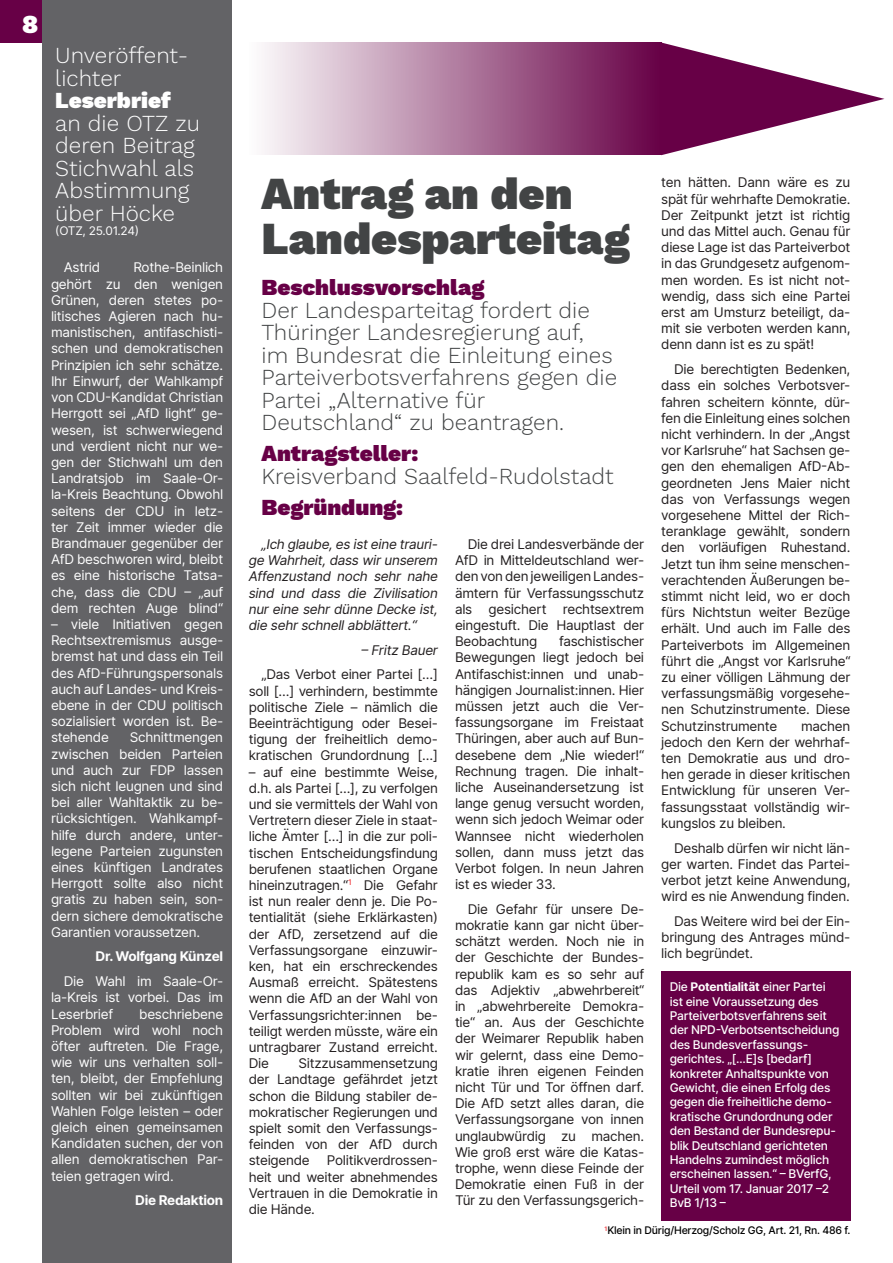
<style>
.page{position:relative;width:893px;height:1263px;background:#fff}
.page>*{position:absolute;margin:0;border:0;box-sizing:border-box;transform-origin:0 0}
.t1{font:900 45px/45px "Work Sans";color:#424445}
.t2{font:900 25.5px "Work Sans";color:#fff}
.t3{font:300 22.5px/22.5px "Work Sans";color:#424445}
.t4{font:300 22.5px/22.5px "Work Sans";color:#fff}
.t5{font:900 22.5px "Work Sans";color:#670046}
.t6{font:13.5px/16.2px "Inter";letter-spacing:-.02em;color:#231f20;text-align:justify}
.t7{font:13.5px/16.2px "Inter";letter-spacing:-.02em;color:#fff;text-align:justify}
.t8{font:italic 13.5px/16.2px "Inter";letter-spacing:-.02em;color:#231f20;text-align:justify}
.t9{font:700 13.5px "Inter";letter-spacing:-.02em;color:#fff}
.t10{font:500 12px/14.4px "Inter";letter-spacing:-.02em;color:#fff}
.t11{font:12px "Inter";letter-spacing:-.02em;color:#fff}
.t12{font:500 10.5px "Inter";letter-spacing:-.02em;color:#000}
.s1{font-weight:900}
.s2{font-weight:900;color:#670046}
.s3{font-weight:700}
</style>
<div class="page">
<svg style="left:661px;top:43px;width:223px;height:112px"></svg>
<div style="left:249px;top:43px;width:412px;height:112px;background:linear-gradient(to right,#fdfdfd,#670146)"></div>
<div style="left:0;top:0;width:43px;height:43px;background:#670046"></div>
<div style="left:661px;top:971px;width:189px;height:249px;background:#670046"></div>
<div style="left:43px;top:0;width:189px;height:1263px;background:#636366"></div>
<p class="t2" style="left:22px;top:5px;width:18px">8</p>
<p class="t4" style="left:55px;top:44px;width:146px">Unveröffent&shy;lichter<br><span class="s1">Leserbrief </span>an die OTZ zu deren Beitrag<br>Stichwahl als<br>Abstimmung über Höcke</p>
<p class="t11" style="left:55px;top:222px;width:85px">(OTZ, 25.01.24)</p>
<p class="t7" style="left:51px;top:259px;width:174px;text-indent:82px">Rothe-Beinlich gehört zu den wenigen Grünen, deren stetes po&shy;litisches Agieren nach hu&shy;manistischen, antifaschisti&shy;schen und demokratischen Prinzipien ich sehr schätze.<br>Ihr Einwurf, der Wahlkampf von CDU-Kandidat Christian Herrgott sei „AfD light“ ge&shy;wesen, ist schwerwiegend und verdient nicht nur we&shy;gen der Stichwahl um den Landratsjob im Saale-Or&shy;la-Kreis Beachtung. Obwohl seitens der CDU in letz&shy;ter Zeit immer wieder die Brandmauer gegenüber der AfD beschworen wird, bleibt es eine historische Tatsa&shy;che, dass die CDU – „auf dem rechten Auge blind“</p>
<p class="t7" style="left:51px;top:616px;width:174px;text-align:left">– viele Initiativen gegen<br>Rechtsextremismus ausge&shy;bremst hat und dass ein Teil des AfD-Führungspersonals auch auf Landes- und Kreis&shy;ebene in der CDU politisch sozialisiert worden ist. Be&shy;stehende</p>
<p class="t7" style="left:64px;top:259px;width:38px">Astrid</p>
<p class="t7" style="left:51px;top:729px;width:174px;text-indent:79px">Schnittmengen zwischen beiden Parteien und auch zur FDP lassen sich nicht leugnen und sind bei aller Wahltaktik zu be&shy;rücksichtigen. Wahlkampf&shy;hilfe durch andere, unter&shy;legene Parteien zugunsten eines künftigen Landrates Herrgott sollte also nicht gratis zu haben sein, son&shy;dern sichere demokratische Garantien voraussetzen.</p>
<p class="t9" style="left:95px;top:946px;width:129px">Dr. Wolfgang Künzel</p>
<p class="t7" style="left:51px;top:973px;width:174px;text-indent:13px">Die Wahl im Saale-Or&shy;la-Kreis ist vorbei. Das im Leserbrief</p>
<p class="t7" style="left:51px;top:1005px;width:174px;text-indent:88px">beschriebene Problem wird wohl noch öfter auftreten. Die Frage, wie wir uns verhalten soll&shy;ten, bleibt, der Empfehlung sollten wir bei zukünftigen Wahlen Folge leisten – oder gleich einen gemeinsamen Kandidaten suchen, der von allen demokratischen Par&shy;teien getragen wird.</p>
<p class="t9" style="left:135px;top:1190px;width:90px">Die Redaktion</p>
<p class="t6" style="left:661px;top:174px;width:191px">ten hätten. Dann wäre es zu spät für wehrhafte Demokratie.<br>Der Zeitpunkt jetzt ist richtig und das Mittel auch. Genau für diese Lage ist das Parteiverbot in das Grundgesetz aufgenom&shy;men worden. Es ist nicht not&shy;wendig, dass sich eine Partei erst am Umsturz beteiligt, da&shy;mit sie verboten werden kann, denn dann ist es zu spät!</p>
<p class="t6" style="left:661px;top:361px;width:191px;text-indent:13px">Die berechtigten Bedenken, dass ein solches Verbotsver&shy;fahren scheitern könnte, dür&shy;fen die Einleitung eines solchen nicht verhindern. In der „Angst vor Karlsruhe“ hat Sachsen ge&shy;gen den ehemaligen AfD-Ab&shy;geordneten Jens Maier nicht das von Verfassungs wegen vorgesehene Mittel der Rich&shy;teranklage gewählt, sondern den vorläufigen Ruhestand.<br>Jetzt tun ihm seine menschen&shy;verachtenden Äußerungen be&shy;stimmt nicht leid, wo er doch fürs Nichtstun weiter Bezüge erhält. Und auch im Falle des Parteiverbots im Allgemeinen führt die „Angst vor Karlsruhe“ zu einer völligen Lähmung der verfassungsmäßig vorgesehe&shy;nen Schutzinstrumente. Diese Schutzinstrumente</p>
<p class="t1" style="left:261px;top:170px;width:370px">Antrag an den<br>Landesparteitag</p>
<p class="t3" style="left:261px;top:275px;width:357px"><span class="s2">Beschlussvorschlag<br></span>Der Landesparteitag fordert die<br>Thüringer Landesregierung auf,<br>im Bundesrat die Einleitung eines<br>Parteiverbotsverfahrens gegen die<br>Partei „Alternative für<br>Deutschland“ zu beantragen.</p>
<p class="t3" style="left:261px;top:441px;width:354px"><span class="s2">Antragsteller:<br></span>Kreisverband Saalfeld-Rudolstadt</p>
<p class="t5" style="left:261px;top:490px;width:143px">Begründung:</p>
<p class="t8" style="left:249px;top:536px;width:191px;text-indent:13px">„Ich glaube, es ist eine trauri&shy;ge Wahrheit, dass wir unserem Affenzustand noch sehr nahe sind und dass die Zivilisation nur eine sehr dünne Decke ist, die sehr schnell abblättert.“</p>
<p class="t8" style="left:361px;top:641px;width:78px">– Fritz Bauer</p>
<p class="t6" style="left:249px;top:666px;width:191px;text-indent:13px">„Das Verbot einer Partei […] soll […] verhindern, bestimmte politische Ziele – nämlich die Beeinträchtigung oder Besei&shy;tigung der freiheitlich demo&shy;kratischen Grundordnung […]</p>
<p class="t6" style="left:249px;top:763px;width:191px">– auf eine bestimmte Weise, d.h. als Partei […], zu verfolgen und sie vermittels der Wahl von Vertretern dieser Ziele in staat&shy;liche Ämter […] in die zur poli&shy;tischen Entscheidungsfindung berufenen staatlichen Organe hineinzutragen.“<sup>1</sup> Die Gefahr ist nun realer denn je. Die Po&shy;tentialität (siehe Erklärkasten) der AfD, zersetzend auf die Verfassungsorgane einzuwir&shy;ken, hat ein erschreckendes Ausmaß erreicht. Spätestens wenn die AfD an der Wahl von Verfassungsrichter:innen be&shy;teiligt werden müsste, wäre ein untragbarer Zustand erreicht.<br>Die</p>
<p class="t6" style="left:455px;top:536px;width:191px;text-indent:13px">Die drei Landesverbände der AfD in Mitteldeutschland wer&shy;den von den jeweiligen Landes&shy;ämtern für Verfassungsschutz als gesichert rechtsextrem eingestuft. Die Hauptlast der Beobachtung</p>
<p class="t6" style="left:455px;top:633px;width:191px;text-indent:104px">faschistischer Bewegungen liegt jedoch bei Antifaschist:innen und unab&shy;hängigen Journalist:innen. Hier müssen jetzt auch die Ver&shy;fassungsorgane im Freistaat Thüringen, aber auch auf Bun&shy;desebene dem „Nie wieder!“ Rechnung tragen. Die inhalt&shy;liche Auseinandersetzung ist lange genug versucht worden, wenn sich jedoch Weimar oder Wannsee nicht wiederholen sollen, dann muss jetzt das Verbot folgen. In neun Jahren ist es wieder 33.</p>
<p class="t6" style="left:455px;top:900px;width:191px;text-indent:13px">Die Gefahr für unsere De&shy;mokratie kann gar nicht über&shy;schätzt werden. Noch nie in der Geschichte der Bundes&shy;republik kam es so sehr auf das Adjektiv „abwehrbereit“ in „abwehrbereite Demokra&shy;tie“ an. Aus der Geschichte der Weimarer Republik haben wir gelernt, dass eine Demo&shy;kratie ihren eigenen Feinden nicht Tür und Tor öffnen darf.<br>Die AfD setzt alles daran, die Verfassungsorgane von innen unglaubwürdig zu machen.<br>Wie groß erst wäre die Katas&shy;trophe, wenn diese Feinde der Demokratie einen Fuß in der Tür zu den Verfassungsgerich-</p>
<p class="t6" style="left:661px;top:717px;width:191px;text-indent:140px">machen jedoch den Kern der wehrhaf&shy;ten Demokratie aus und dro&shy;hen gerade in dieser kritischen Entwicklung für unseren Ver&shy;fassungsstaat vollständig wir&shy;kungslos zu bleiben.</p>
<p class="t6" style="left:661px;top:839px;width:191px;text-indent:13px">Deshalb dürfen wir nicht län&shy;ger warten. Findet das Partei&shy;verbot jetzt keine Anwendung, wird es nie Anwendung finden.</p>
<p class="t6" style="left:661px;top:912px;width:191px;text-indent:13px">Das Weitere wird bei der Ein&shy;bringung des Antrages münd&shy;lich begründet.</p>
<p class="t10" style="left:670px;top:979px;width:171px">Die <span class="s3">Potentialität</span> einer Partei ist eine Voraussetzung des<br>Parteiverbotsverfahrens seit der NPD-Verbotsentscheidung des Bundesverfassungs&shy;gerichtes. „[…E]s [bedarf] konkreter Anhaltspunkte von<br>Gewicht, die einen Erfolg des gegen die freiheitliche demo&shy;kratische Grundordnung oder den Bestand der Bundesrepu&shy;blik Deutschland gerichteten<br>Handelns zumindest möglich erscheinen lassen.“ – BVerfG,<br>Urteil vom 17. Januar 2017 –2<br>BvB 1/13 –</p>
<p class="t12" style="left:605px;top:1223px;width:247px"><sup>1</sup>Klein in Dürig/Herzog/Scholz GG, Art. 21, Rn. 486 f.</p>
<p class="t6" style="left:249px;top:1055px;width:191px;text-indent:50px">Sitzzusammensetzung der Landtage gefährdet jetzt schon die Bildung stabiler de&shy;mokratischer Regierungen und spielt somit den Verfassungs&shy;feinden von der AfD durch steigende</p>
<p class="t6" style="left:249px;top:1152px;width:191px;text-indent:78px">Politikverdrossen&shy;heit und weiter abnehmendes Vertrauen in die Demokratie in die Hände.</p>
</div>
